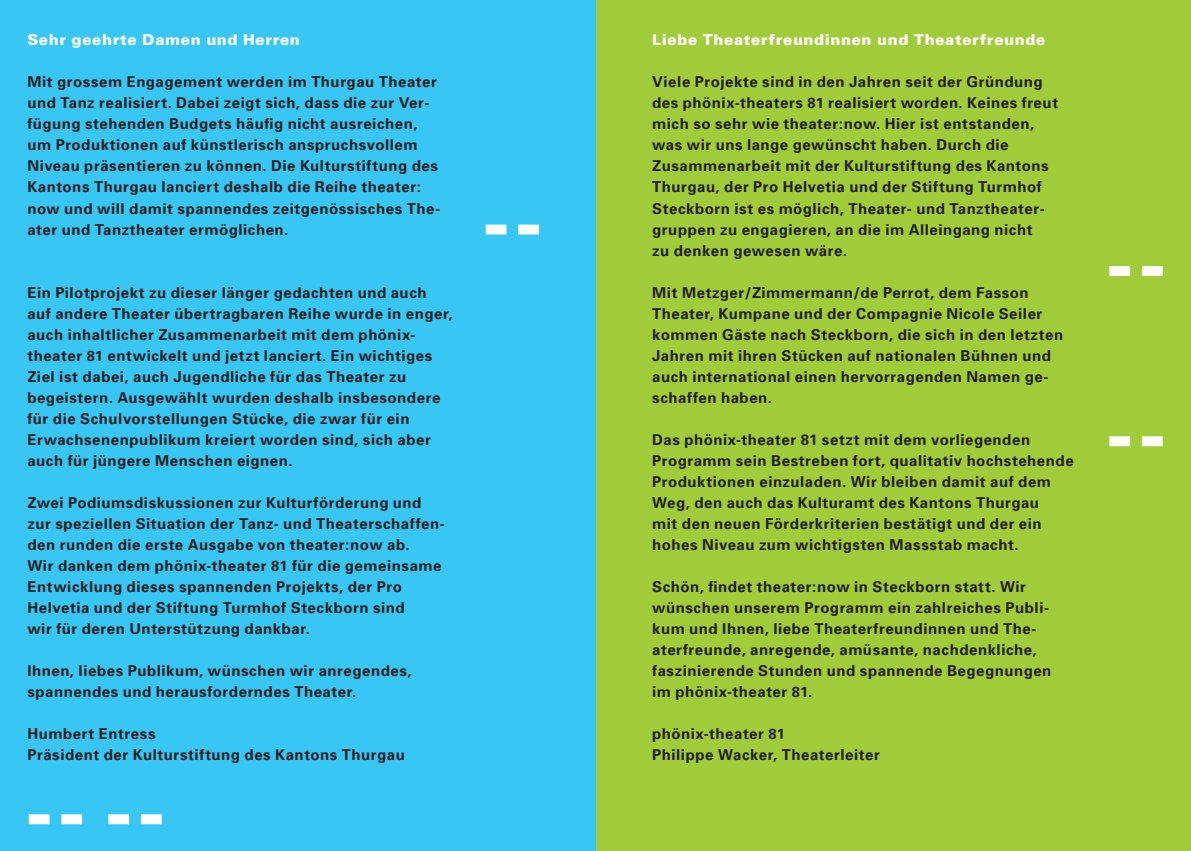
<style>
.page{position:relative;width:1191px;height:851px;background:#fff}
.page>*{position:absolute;margin:0;border:0;box-sizing:border-box;transform-origin:0 0}
.t1{font:72px/79.6px "Eurostile Bold Extended Two";color:#fff}
.t2{font:700 15px/21px "Univers";letter-spacing:.035em;color:#231f20}
.t3{font:900 15px "Univers";letter-spacing:.045em;color:#fff}
.s1{font-size:14.6px}
</style>
<div class="page">
<div style="left:595px;top:0;width:596px;height:850px;background:#a1cc3a"></div>
<div style="left:0;top:0;width:595px;height:850px;background:#38c6f4"></div>
<p class="t3" style="left:27px;top:31px;width:274px">Sehr geehrte Damen und Herren</p>
<p class="t2" style="left:27px;top:71px;width:414px">Mit grossem Engagement werden im Thurgau Theater und Tanz realisiert. Dabei zeigt sich, dass die zur Ver&shy;fügung stehenden Budgets häufig nicht ausreichen, um Produktionen auf künstlerisch anspruchsvollem Niveau präsentieren zu können. Die Kulturstiftung des Kantons Thurgau lanciert deshalb die Reihe theater: now und will damit spannendes zeitgenössisches The&shy;ater und Tanztheater ermöglichen.</p>
<p class="t2" style="left:27px;top:281px;width:427px">Ein Pilotprojekt zu dieser länger gedachten und auch auf andere Theater übertragbaren Reihe wurde in enger, auch inhaltlicher Zusammenarbeit mit dem phönix&shy;theater <span class="s1">81</span> entwickelt und jetzt lanciert. Ein wichtiges Ziel ist dabei, auch Jugendliche für das Theater zu begeistern. Ausgewählt wurden deshalb insbesondere für die Schulvorstellungen Stücke, die zwar für ein Erwachsenenpublikum kreiert worden sind, sich aber auch für jüngere Menschen eignen.</p>
<p class="t2" style="left:27px;top:491px;width:419px">Zwei Podiumsdiskussionen zur Kulturförderung und zur speziellen Situation der Tanz- und Theaterschaffen&shy;den runden die erste Ausgabe von theater:now ab.<br>Wir danken dem phönix-theater <span class="s1">81</span> für die gemeinsame Entwicklung dieses spannenden Projekts, der Pro Helvetia und der Stiftung Turmhof Steckborn sind<br>wir für deren Unterstützung dankbar.</p>
<p class="t2" style="left:27px;top:659px;width:386px">Ihnen, liebes Publikum, wünschen wir anregendes, spannendes und herausforderndes Theater.</p>
<p class="t2" style="left:27px;top:722px;width:379px">Humbert Entress<br>Präsident der Kulturstiftung des Kantons Thurgau</p>
<h1 class="t1" style="left:14px;top:827px;width:17px;rotate:-90deg">¦ ¦</h1>
<h1 class="t1" style="left:471px;top:237px;width:17px;rotate:-90deg">¦</h1>
<p class="t3" style="left:652px;top:31px;width:395px">Liebe Theaterfreundinnen und Theaterfreunde</p>
<p class="t2" style="left:652px;top:71px;width:407px">Viele Projekte sind in den Jahren seit der Gründung des phönix-theaters <span class="s1">81</span> realisiert worden. Keines freut mich so sehr wie theater:now. Hier ist entstanden, was wir uns lange gewünscht haben. Durch die Zusammenarbeit mit der Kulturstiftung des Kantons Thurgau, der Pro Helvetia und der Stiftung Turmhof Steckborn ist es möglich, Theater- und Tanztheater&shy;gruppen zu engagieren, an die im Alleingang nicht<br>zu denken gewesen wäre.</p>
<p class="t2" style="left:652px;top:281px;width:412px">Mit Metzger/Zimmermann/de Perrot, dem Fasson Theater, Kumpane und der Compagnie Nicole Seiler kommen Gäste nach Steckborn, die sich in den letzten Jahren mit ihren Stücken auf nationalen Bühnen und auch international einen hervorragenden Namen ge&shy;schaffen haben.</p>
<p class="t2" style="left:652px;top:428px;width:423px">Das phönix-theater 81 setzt mit dem vorliegenden Programm sein Bestreben fort, qualitativ hochstehende Produktionen einzuladen. Wir bleiben damit auf dem Weg, den auch das Kulturamt des Kantons Thurgau<br>mit den neuen Förderkriterien bestätigt und der ein hohes Niveau zum wichtigsten Massstab macht.</p>
<p class="t2" style="left:652px;top:575px;width:401px">Schön, findet theater:now in Steckborn statt. Wir wünschen unserem Programm ein zahlreiches Publi&shy;kum und Ihnen, liebe Theaterfreundinnen und The&shy;aterfreunde, anregende, amüsante, nachdenkliche, faszinierende Stunden und spannende Begegnungen im phönix-theater <span class="s1">81</span>.</p>
<p class="t2" style="left:652px;top:722px;width:229px">phönix-theater <span class="s1">81<br></span>Philippe Wacker, Theaterleiter</p>
<h1 class="t1" style="left:1095px;top:279px;width:17px;rotate:-90deg">¦</h1>
<h1 class="t1" style="left:1095px;top:449px;width:17px;rotate:-90deg">¦</h1>
</div>
